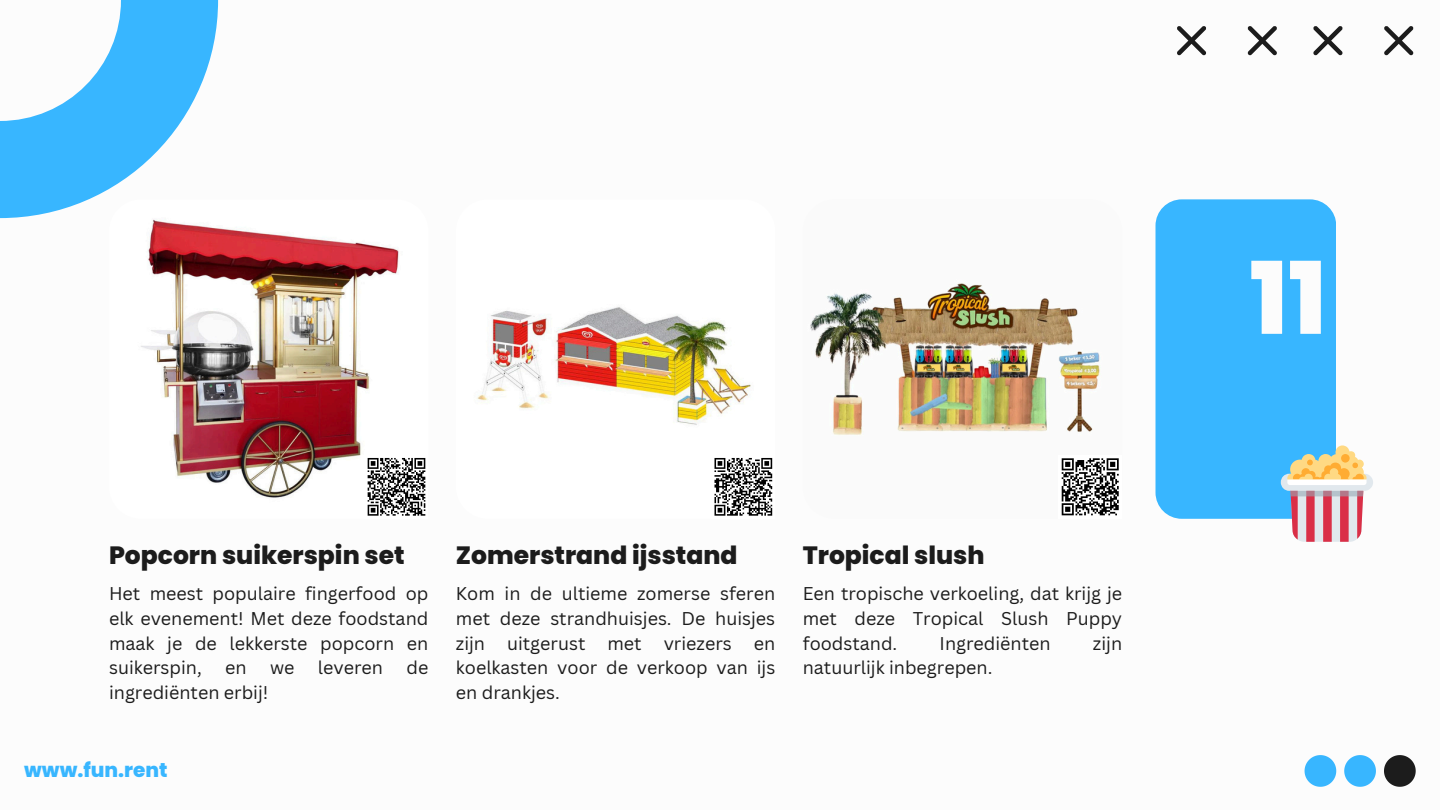
<style>
.page{position:relative;width:1440px;height:810px;background:#fff}
.page>*{position:absolute;margin:0;border:0;box-sizing:border-box;transform-origin:0 0}
.t1{font:800 100px "Poppins";color:#fcfcfc}
.t2{font:800 25px "Poppins";color:#1c1c1c}
.t3{font:800 20px "Poppins";color:#38b6ff}
.t4{font:18px/24.8px "Canva Sans";color:#1c1c1c;text-align:justify}
</style>
<div class="page">
<svg style="left:1384px;top:755px;width:32px;height:32px"></svg>
<svg style="left:1344px;top:755px;width:32px;height:32px"></svg>
<svg style="left:1305px;top:755px;width:31px;height:32px"></svg>
<img style="left:109px;top:199px;width:319px;height:320px;border-radius:32px">
<div style="left:1156px;top:199px;width:180px;height:320px;background:#38b6ff;border-radius:26px"></div>
<img style="left:456px;top:199px;width:319px;height:320px;border-radius:32px">
<img style="left:803px;top:199px;width:319px;height:320px;border-radius:32px">
<svg style="left:0;top:0;width:218px;height:218px;fill:#38b6ff"></svg>
<svg style="left:1177px;top:26px;width:29px;height:29px"></svg>
<svg style="left:1248px;top:26px;width:29px;height:29px"></svg>
<svg style="left:1313px;top:26px;width:30px;height:29px"></svg>
<svg style="left:1384px;top:26px;width:30px;height:29px"></svg>
<div style="left:365px;top:455px;width:63px;height:64px;background:#fff"></div>
<svg style="left:367px;top:458px;width:59px;height:58px"></svg>
<div style="left:711px;top:455px;width:64px;height:64px;background:#fff"></div>
<svg style="left:714px;top:458px;width:59px;height:58px"></svg>
<div style="left:1058px;top:455px;width:64px;height:64px;background:#fff"></div>
<svg style="left:1061px;top:458px;width:58px;height:58px"></svg>
<svg style="left:1281px;top:496px;width:55px;height:23px"></svg>
<p class="t2" style="left:109px;top:538px;width:297px">Popcorn suikerspin set</p>
<p class="t4" style="left:109px;top:581px;width:321px">Het meest populaire fingerfood op elk evenement! Met deze foodstand maak je de lekkerste popcorn en suikerspin,</p>
<p class="t4" style="left:225px;top:655px;width:23px">en</p>
<p class="t4" style="left:270px;top:655px;width:26px">we</p>
<p class="t4" style="left:318px;top:655px;width:67px">leveren</p>
<p class="t4" style="left:407px;top:655px;width:23px">de</p>
<p class="t4" style="left:109px;top:680px;width:161px">ingrediënten erbij!</p>
<h1 class="t3" style="left:24px;top:756px;width:145px">www.fun.rent</h1>
<h1 class="t2" style="left:456px;top:538px;width:283px">Zomerstrand ijsstand</h1>
<p class="t4" style="left:456px;top:581px;width:321px">Kom in de ultieme zomerse sferen met deze strandhuisjes. De huisjes zijn uitgerust met vriezers en koelkasten voor de verkoop van ijs en drankjes.</p>
<p class="t2" style="left:803px;top:538px;width:183px">Tropical slush</p>
<p class="t4" style="left:803px;top:581px;width:321px">Een tropische verkoeling, dat krijg je met deze Tropical Slush Puppy foodstand.</p>
<p class="t4" style="left:940px;top:630px;width:113px">Ingrediënten</p>
<p class="t4" style="left:1093px;top:630px;width:31px">zijn</p>
<p class="t4" style="left:803px;top:655px;width:191px">natuurlijk inbegrepen.</p>
<p class="t1" style="left:1250px;top:229px;width:79px">11</p>
</div>
